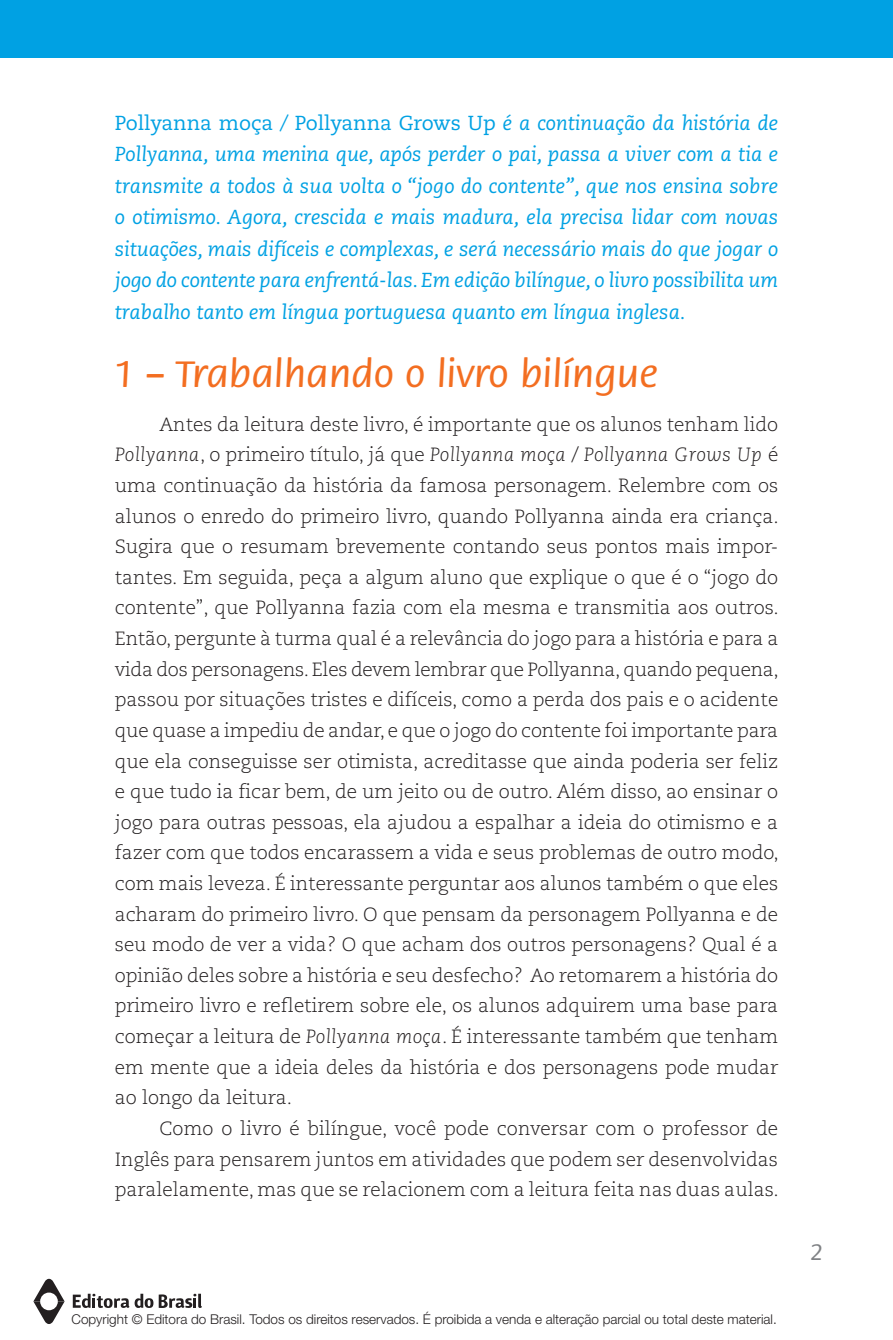
<style>
.page{position:relative;width:893px;height:1340px;background:#fff}
.page>*{position:absolute;margin:0;border:0;box-sizing:border-box;transform-origin:0 0}
.t1{font:500 40.5px "Flora Std";color:#f36e21}
.t2{font:500 24.75px "Flora Std";color:#808285}
.t3{font:italic 20.25px/31.5px "Caecilia";color:#00a1e3;text-align:justify}
.t4{font:300 19.12px/30.6px "Caecilia";color:#231f20;text-align:justify}
.t5{font:300 13.5px "Helvetica Neue";color:#231f20}
.s1{font-style:normal}
.s2{font-style:italic}
</style>
<div class="page">
<div style="left:0;top:0;width:893px;height:58px;background:#00a1e3"></div>
<svg style="left:135px;top:1293px;width:18px;height:14px"></svg>
<svg style="left:73px;top:1293px;width:56px;height:14px"></svg>
<svg style="left:159px;top:1293px;width:43px;height:14px"></svg>
<svg style="left:33px;top:1278px;width:32px;height:46px"></svg>
<p class="t3" style="left:115px;top:107px;width:665px"><span class="s1">Pollyanna moça</span> / <span class="s1">Pollyanna Grows Up</span> é a continuação da história de Pollyanna, uma menina que, após perder o pai, passa a viver com a tia e transmite a todos à sua volta o “jogo do contente”, que nos ensina sobre o otimismo. Agora, crescida e mais madura, ela precisa lidar com novas situações, mais difíceis e complexas, e será necessário mais do que jogar o jogo do contente para enfrentá-las. Em edição bilíngue, o livro possibilita um trabalho tanto em língua portuguesa quanto em língua inglesa.</p>
<h1 class="t1" style="left:115px;top:353px;width:544px">1 – Trabalhando o livro bilíngue</h1>
<p class="t4" style="left:115px;top:409px;width:666px;text-indent:45px">Antes da leitura deste livro, é importante que os alunos tenham lido <span class="s2">Pollyanna</span>, o primeiro título, já que <span class="s2">Pollyanna moça</span> / <span class="s2">Pollyanna Grows Up</span> é uma continuação da história da famosa personagem. Relembre com os alunos o enredo do primeiro livro, quando Pollyanna ainda era criança.<br>Sugira que o resumam brevemente contando seus pontos mais impor&shy;tantes. Em seguida, peça a algum aluno que explique o que é o “jogo do contente”, que Pollyanna fazia com ela mesma e transmitia aos outros.<br>Então, pergunte à turma qual é a relevância do jogo para a história e para a vida dos personagens. Eles devem lembrar que Pollyanna, quando pequena, passou por situações tristes e difíceis, como a perda dos pais e o acidente que quase a impediu de andar, e que o jogo do contente foi importante para que ela conseguisse ser otimista, acreditasse que ainda poderia ser feliz e que tudo ia ficar bem, de um jeito ou de outro. Além disso, ao ensinar o jogo para outras pessoas, ela ajudou a espalhar a ideia do otimismo e a fazer com que todos encarassem a vida e seus problemas de outro modo, com mais leveza. É interessante perguntar aos alunos também o que eles acharam do primeiro livro. O que pensam da personagem Pollyanna e de seu modo de ver a vida? O que acham dos outros personagens? Qual é a opinião deles sobre a história e seu desfecho? Ao retomarem a história do primeiro livro e refletirem sobre ele, os alunos adquirem uma base para começar a leitura de <span class="s2">Pollyanna moça</span>. É interessante também que tenham em mente que a ideia deles da história e dos personagens pode mudar ao longo da leitura.</p>
<p class="t4" style="left:115px;top:1113px;width:666px;text-indent:45px">Como o livro é bilíngue, você pode conversar com o professor de Inglês para pensarem juntos em atividades que podem ser desenvolvidas paralelamente, mas que se relacionem com a leitura feita nas duas aulas.</p>
<p class="t5" style="left:72px;top:1310px;width:707px">Copyright © Editora do Brasil. Todos os direitos reservados. É proibida a venda e alteração parcial ou total deste material.</p>
<p class="t2" style="left:811px;top:1239px;width:13px">2</p>
</div>
